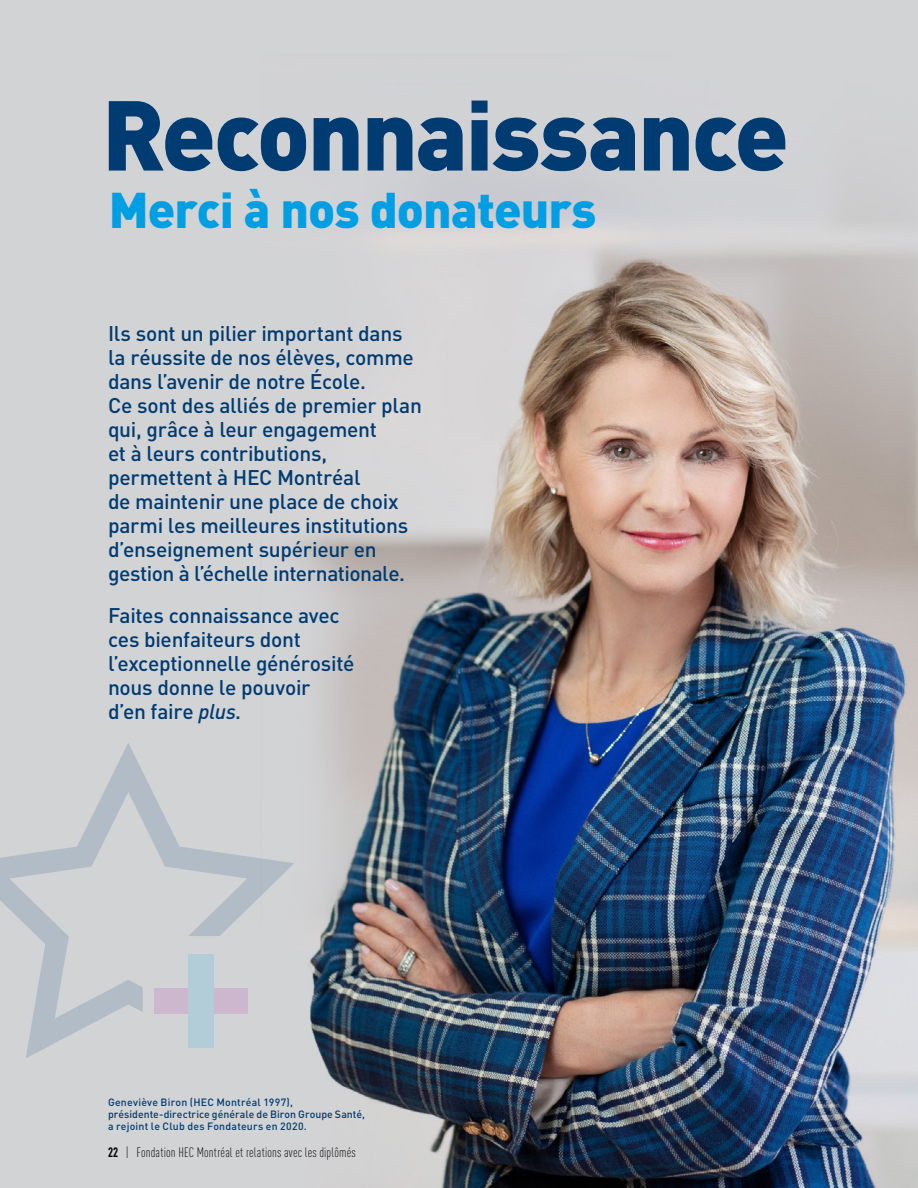
<style>
.page{position:relative;width:918px;height:1188px;background:#fff}
.page>*{position:absolute;margin:0;border:0;box-sizing:border-box;transform-origin:0 0}
.t1{font:900 97.5px "DINOT";letter-spacing:-.025em;color:#003b71}
.t2{font:900 49.5px "DINOT";letter-spacing:-.015em;color:#009fe3}
.t3{font:500 21px/24px "DINOT";letter-spacing:-.015em;color:#003b71}
.t4{font:300 condensed 13.5px "DINOT";letter-spacing:.015em;color:#000}
.t5{font:500 10.5px/12px "DINOT";letter-spacing:.02em;color:#003b71}
.s1{font-style:italic}
.s2{font-family:"DIN Engschrift Std";font-weight:400;font-stretch:normal}
</style>
<div class="page">
<img style="left:0;top:0;width:918px;height:1188px">
<svg style="left:0;top:743px;width:294px;height:315px;background:#cbced2"></svg>
<h1 class="t1" style="left:102px;top:70px;width:689px">Reconnaissance</h1>
<h2 class="t2" style="left:109px;top:177px;width:489px">Merci à nos donateurs</h2>
<p class="t3" style="left:108px;top:321px;width:315px">Ils sont un pilier important dans la réussite de nos élèves, comme dans l’avenir de notre École.<br>Ce sont des alliés de premier plan qui, grâce à leur engagement<br>et à leurs contributions, permettent à HEC Montréal<br>de maintenir une place de choix parmi les meilleures institutions d’enseignement supérieur en gestion à l’échelle internationale.</p>
<p class="t3" style="left:108px;top:603px;width:248px">Faites connaissance avec ces bienfaiteurs dont l’exceptionnelle générosité nous donne le pouvoir<br>d’en faire <span class="s1">plus</span>.</p>
<p class="t5" style="left:108px;top:1096px;width:258px">Geneviève Biron (HEC Montréal 1997), présidente-directrice générale de Biron Groupe Santé, a rejoint le Club des Fondateurs en 2020.</p>
<p class="t4" style="left:108px;top:1145px;width:249px"><span class="s2">22</span> | Fondation HEC Montréal et relations avec les diplômés</p>
</div>
